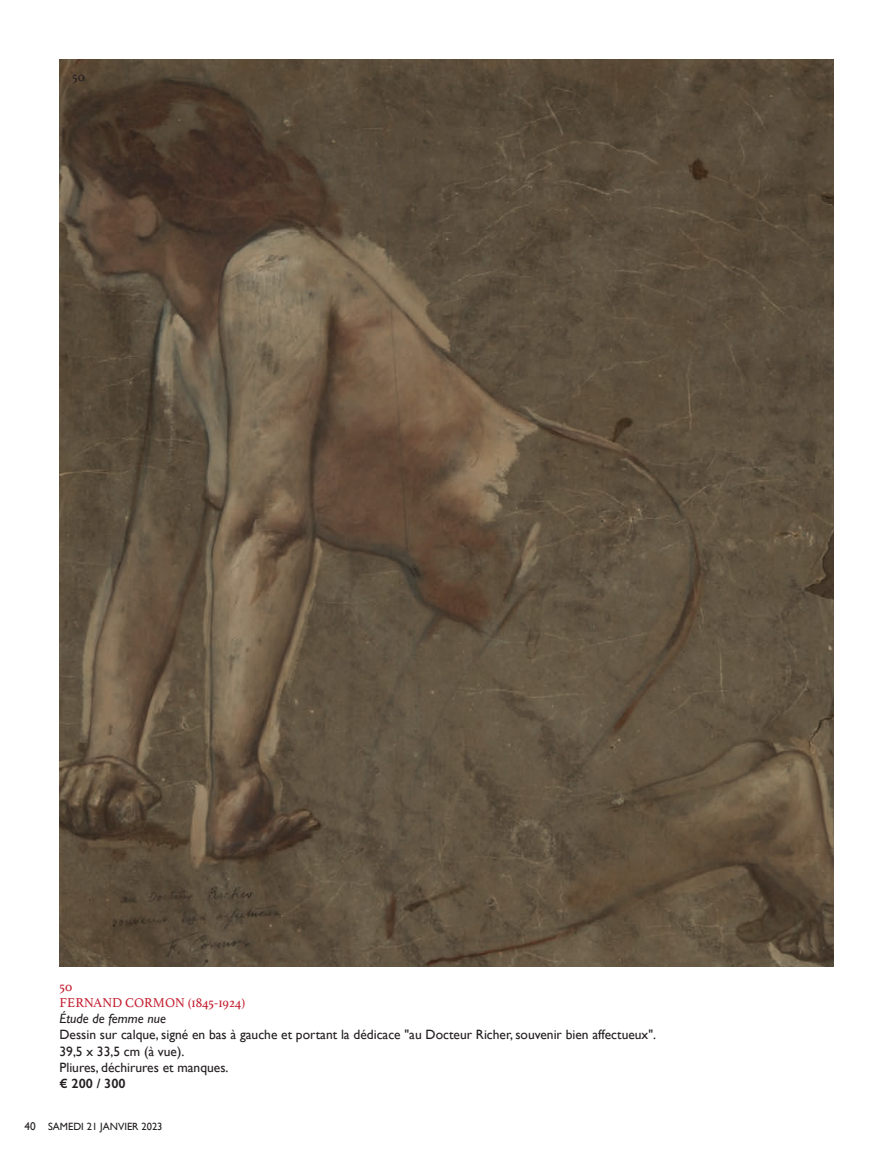
<style>
.page{position:relative;width:893px;height:1149px;background:#fff}
.page>*{position:absolute;margin:0;border:0;box-sizing:border-box;transform-origin:0 0}
.t1{font:13.5px/16.2px "Gill Sans";color:#231f20}
.t2{font:13.5px/16.2px "Athelas";color:#c52031}
.t3{font:italic 13.5px "Gill Sans";color:#231f20}
.t4{font:600 13.5px "Gill Sans";color:#231f20}
.t5{font:13.5px "Athelas";color:#231f20}
.t6{font:10.5px "Gill Sans";color:#231f20}
.s1{font-size:11.25px}
</style>
<div class="page">
<img style="left:60px;top:60px;width:773px;height:905px">
<p class="t5" style="left:72px;top:66px;width:14px">50</p>
<p class="t2" style="left:60px;top:977px;width:187px">50<br>FERNAND CORMON (1845-1924)</p>
<p class="t3" style="left:60px;top:1010px;width:108px">Étude de femme nue</p>
<p class="t1" style="left:60px;top:1026px;width:598px">Dessin sur calque, signé en bas à gauche et portant la dédicace "au Docteur Richer, souvenir bien affectueux".<br>39,5 x 33,5 cm (à vue).<br>Pliures, déchirures et manques.</p>
<p class="t4" style="left:60px;top:1074px;width:68px">€ 200 / 300</p>
<p class="t6" style="left:24px;top:1119px;width:140px"><span class="s1">40</span> SAMEDI 21 JANVIER 2023</p>
</div>
